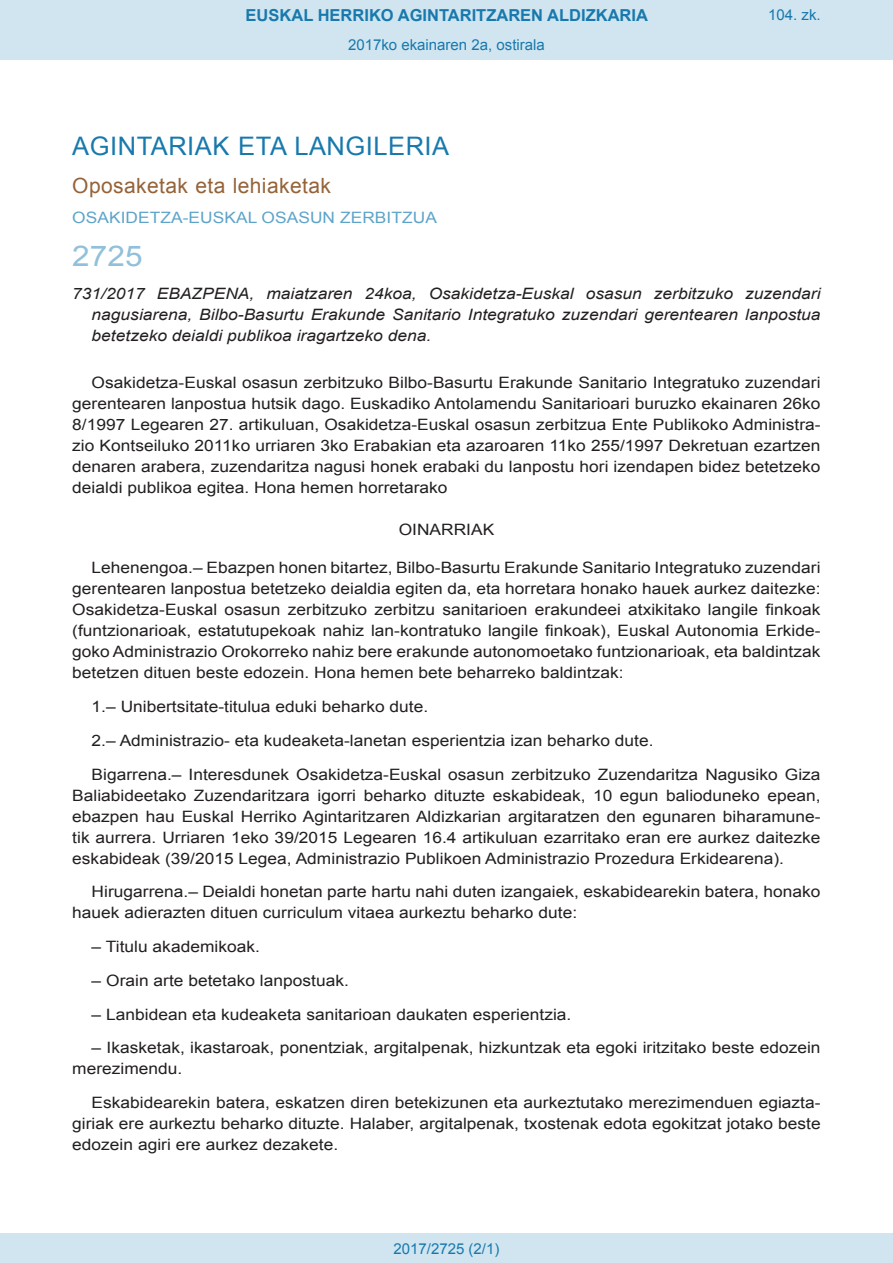
<style>
.page{position:relative;width:893px;height:1263px;background:#fff}
.page>*{position:absolute;margin:0;border:0;box-sizing:border-box;transform-origin:0 0}
.BOPVOrden{font:28.5px "Arial";color:#90c0db;scale:1.11 1}
.BOPVSeccion{font:25.5px "Arial";letter-spacing:.02em;color:#1879ad}
.BOPVSubseccion{font:21px "Arial";letter-spacing:.02em;color:#956338}
.t1{font:700 16.5px "Arial";color:#1879ad}
.BOPVDetalle{font:15.6px/21px "Arial";color:#231f20;text-align:justify;scale:1.11 1}
.BOPVTitulo{font:italic 15.6px/21px "Arial";color:#231f20;text-align:justify;scale:1.11 1}
.BOPVOrganismo{font:15.6px "Arial";letter-spacing:.005em;color:#5ea4ca;scale:1.11 1}
.BOPVClave{font:15.6px "Arial";color:#231f20;scale:1.11 1}
.Paginacion_Centro{font:15px "Arial";color:#1879ad}
</style>
<div class="page">
<div style="left:0;top:0;width:893px;height:60px;background:#d0e5f0"></div>
<div style="left:0;top:1233px;width:893px;height:30px;background:#d0e5f0"></div>
<p class="t1" style="left:246px;top:4px;width:404px">EUSKAL HERRIKO AGINTARITZAREN ALDIZKARIA</p>
<p class="Paginacion_Centro" style="left:348px;top:35px;width:198px">2017ko ekainaren 2a, ostirala</p>
<p class="Paginacion_Centro" style="left:768px;top:5px;width:54px">104. zk.</p>
<p class="BOPVSeccion" style="left:72px;top:129px;width:378px">AGINTARIAK ETA LANGILERIA</p>
<p class="BOPVSubseccion" style="left:72px;top:171px;width:260px">Oposaketak eta lehiaketak</p>
<p class="BOPVOrganismo" style="left:72px;top:207px;width:330px">OSAKIDETZA-EUSKAL OSASUN ZERBITZUA</p>
<p class="BOPVOrden" style="left:72px;top:237px;width:65px">2725</p>
<p class="BOPVTitulo" style="left:92px;top:284px;width:658px;text-indent:-19px">731/2017 EBAZPENA, maiatzaren 24koa, Osakidetza-Euskal osasun zerbitzuko zuzendari nagusiarena, Bilbo-Basurtu Erakunde Sanitario Integratuko zuzendari gerentearen lanpostua betetzeko deialdi publikoa iragartzeko dena.</p>
<p class="BOPVDetalle" style="left:72px;top:372px;width:676px;text-indent:19px">Osakidetza-Euskal osasun zerbitzuko Bilbo-Basurtu Erakunde Sanitario Integratuko zuzendari gerentearen lanpostua hutsik dago. Euskadiko Antolamendu Sanitarioari buruzko ekainaren 26ko 8/1997 Legearen 27. artikuluan, Osakidetza-Euskal osasun zerbitzua Ente Publikoko Administra&shy;zio Kontseiluko 2011ko urriaren 3ko Erabakian eta azaroaren 11ko 255/1997 Dekretuan ezartzen denaren arabera, zuzendaritza nagusi honek erabaki du lanpostu hori izendapen bidez betetzeko deialdi publikoa egitea. Hona hemen horretarako</p>
<p class="BOPVClave" style="left:399px;top:519px;width:88px">OINARRIAK</p>
<p class="BOPVDetalle" style="left:72px;top:557px;width:676px;text-indent:19px">Lehenengoa.– Ebazpen honen bitartez, Bilbo-Basurtu Erakunde Sanitario Integratuko zuzendari gerentearen lanpostua betetzeko deialdia egiten da, eta horretara honako hauek aurkez daitezke:<br>Osakidetza-Euskal osasun zerbitzuko zerbitzu sanitarioen erakundeei atxikitako langile finkoak (funtzionarioak, estatutupekoak nahiz lan-kontratuko langile finkoak), Euskal Autonomia Erkide&shy;goko Administrazio Orokorreko nahiz bere erakunde autonomoetako funtzionarioak, eta baldintzak betetzen dituen beste edozein. Hona hemen bete beharreko baldintzak:</p>
<p class="BOPVDetalle" style="left:92px;top:696px;width:305px">1.– Unibertsitate-titulua eduki beharko dute.</p>
<p class="BOPVDetalle" style="left:92px;top:730px;width:508px">2.– Administrazio- eta kudeaketa-lanetan esperientzia izan beharko dute.</p>
<p class="BOPVDetalle" style="left:72px;top:764px;width:676px;text-indent:19px">Bigarrena.– Interesdunek Osakidetza-Euskal osasun zerbitzuko Zuzendaritza Nagusiko Giza Baliabideetako Zuzendaritzara igorri beharko dituzte eskabideak, 10 egun balioduneko epean, ebazpen hau Euskal Herriko Agintaritzaren Aldizkarian argitaratzen den egunaren biharamune&shy;tik aurrera. Urriaren 1eko 39/2015 Legearen 16.4 artikuluan ezarritako eran ere aurkez daitezke eskabideak (39/2015 Legea, Administrazio Publikoen Administrazio Prozedura Erkidearena).</p>
<p class="BOPVDetalle" style="left:72px;top:881px;width:676px;text-indent:19px">Hirugarrena.– Deialdi honetan parte hartu nahi duten izangaiek, eskabidearekin batera, honako hauek adierazten dituen curriculum vitaea aurkeztu beharko dute:</p>
<p class="BOPVDetalle" style="left:92px;top:936px;width:153px">– Titulu akademikoak.</p>
<p class="BOPVDetalle" style="left:92px;top:970px;width:233px">– Orain arte betetako lanpostuak.</p>
<p class="BOPVDetalle" style="left:92px;top:1004px;width:434px">– Lanbidean eta kudeaketa sanitarioan daukaten esperientzia.</p>
<p class="BOPVDetalle" style="left:72px;top:1037px;width:676px;text-indent:19px">– Ikasketak, ikastaroak, ponentziak, argitalpenak, hizkuntzak eta egoki iritzitako beste edozein merezimendu.</p>
<p class="BOPVDetalle" style="left:72px;top:1092px;width:676px;text-indent:19px">Eskabidearekin batera, eskatzen diren betekizunen eta aurkeztutako merezimenduen egiazta&shy;giriak ere aurkeztu beharko dituzte. Halaber, argitalpenak, txostenak edota egokitzat jotako beste edozein agiri ere aurkez dezakete.</p>
<p class="Paginacion_Centro" style="left:393px;top:1238px;width:107px">2017/2725 (2/1)</p>
</div>
